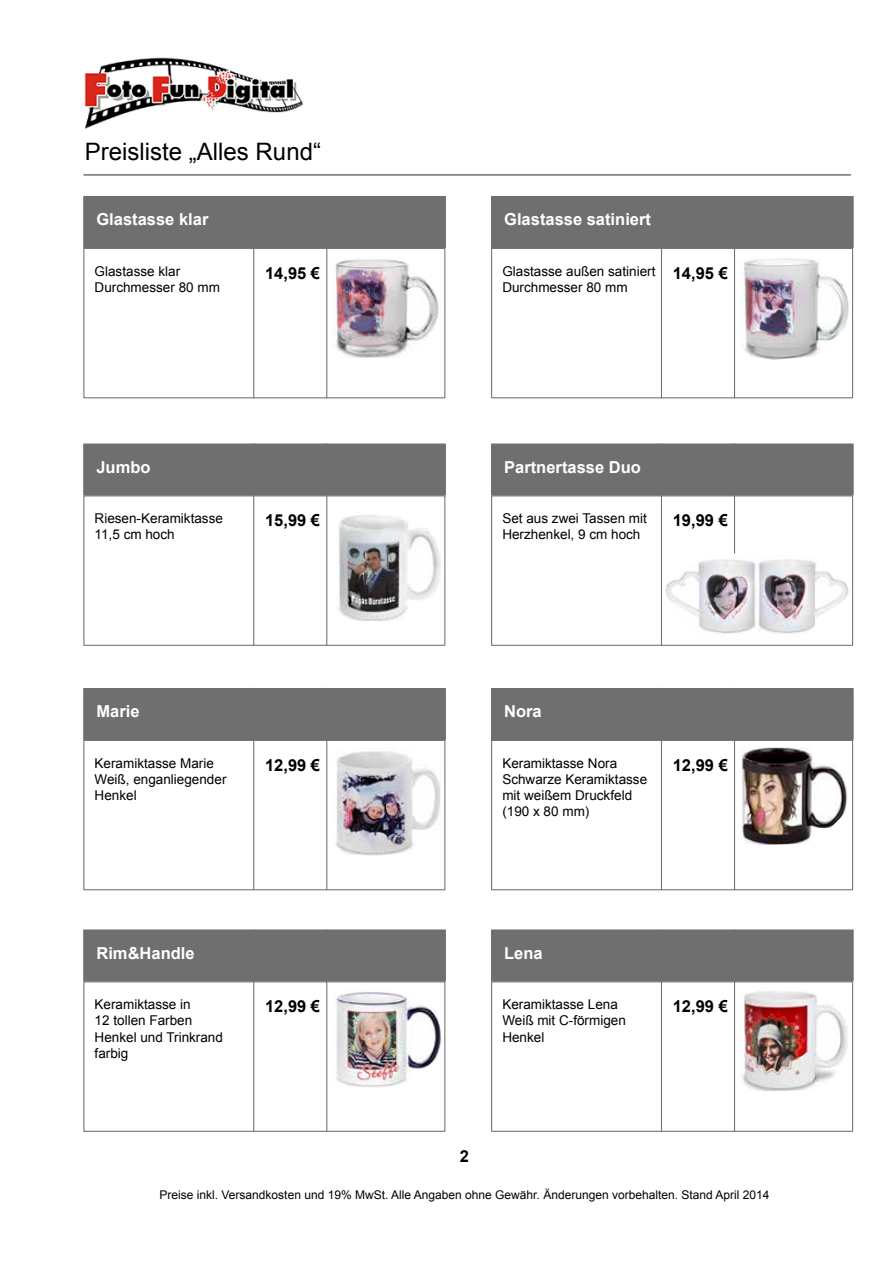
<style>
.page{position:relative;width:893px;height:1263px;background:#fff}
.page>*{position:absolute;margin:0;border:0;box-sizing:border-box;transform-origin:0 0}
.t1{font:24px "Arial";color:#000}
.t2{font:700 16.5px "Arial";color:#fff}
.t3{font:700 16.5px "Arial";color:#000}
.t4{font:13.5px/16.2px "Arial";color:#000}
.t5{font:12px "Arial";color:#000}
</style>
<div class="page">
<img style="left:334px;top:259px;width:105px;height:99px">
<img style="left:741px;top:258px;width:108px;height:102px">
<img style="left:338px;top:514px;width:103px;height:107px">
<img style="left:665px;top:559px;width:184px;height:75px">
<img style="left:335px;top:751px;width:106px;height:105px">
<img style="left:741px;top:747px;width:107px;height:98px">
<img style="left:334px;top:992px;width:107px;height:96px">
<img style="left:742px;top:991px;width:106px;height:100px">
<div style="left:83px;top:196px;width:363px;height:52px;background:#706f6f"></div>
<div style="left:83px;top:248px;width:362px;height:150px;border:1px solid #706f6f"></div>
<hr style="left:326px;top:196px;width:1px;height:202px;background:#706f6f">
<hr style="left:253px;top:196px;width:1px;height:202px;background:#706f6f">
<div style="left:491px;top:196px;width:362px;height:52px;background:#706f6f"></div>
<div style="left:491px;top:248px;width:362px;height:150px;border:1px solid #706f6f"></div>
<hr style="left:734px;top:196px;width:1px;height:202px;background:#706f6f">
<hr style="left:661px;top:196px;width:1px;height:202px;background:#706f6f">
<div style="left:83px;top:444px;width:363px;height:52px;background:#706f6f"></div>
<div style="left:83px;top:495px;width:362px;height:151px;border:1px solid #706f6f"></div>
<hr style="left:326px;top:443px;width:1px;height:203px;background:#706f6f">
<hr style="left:253px;top:443px;width:1px;height:203px;background:#706f6f">
<div style="left:491px;top:444px;width:362px;height:52px;background:#706f6f"></div>
<div style="left:491px;top:495px;width:362px;height:151px;border:1px solid #706f6f"></div>
<hr style="left:734px;top:443px;width:1px;height:111px;background:#706f6f">
<hr style="left:661px;top:443px;width:1px;height:203px;background:#706f6f">
<div style="left:83px;top:688px;width:363px;height:52px;background:#706f6f"></div>
<div style="left:83px;top:740px;width:362px;height:150px;border:1px solid #706f6f"></div>
<hr style="left:326px;top:688px;width:1px;height:202px;background:#706f6f">
<hr style="left:253px;top:688px;width:1px;height:202px;background:#706f6f">
<div style="left:491px;top:688px;width:362px;height:52px;background:#706f6f"></div>
<div style="left:491px;top:740px;width:362px;height:150px;border:1px solid #706f6f"></div>
<hr style="left:734px;top:688px;width:1px;height:202px;background:#706f6f">
<hr style="left:661px;top:688px;width:1px;height:202px;background:#706f6f">
<div style="left:83px;top:929px;width:363px;height:53px;background:#706f6f;border:1px solid #706f6f"></div>
<div style="left:83px;top:981px;width:362px;height:151px;border:1px solid #706f6f"></div>
<hr style="left:326px;top:929px;width:1px;height:203px;background:#706f6f">
<hr style="left:253px;top:929px;width:1px;height:203px;background:#706f6f">
<div style="left:491px;top:929px;width:362px;height:53px;background:#706f6f;border:1px solid #706f6f"></div>
<div style="left:491px;top:981px;width:362px;height:151px;border:1px solid #706f6f"></div>
<hr style="left:734px;top:929px;width:1px;height:203px;background:#706f6f">
<hr style="left:661px;top:929px;width:1px;height:203px;background:#706f6f">
<img style="left:84px;top:57px;width:218px;height:72px">
<hr style="left:83px;top:174px;width:768px;height:2px;background:#706f6f">
<h1 class="t1" style="left:85px;top:136px;width:238px">Preisliste „Alles Rund“</h1>
<p class="t2" style="left:96px;top:208px;width:113px">Glastasse klar</p>
<p class="t4" style="left:95px;top:263px;width:127px">Glastasse klar<br>Durchmesser 80 mm</p>
<p class="t2" style="left:504px;top:208px;width:148px">Glastasse satiniert</p>
<p class="t3" style="left:265px;top:262px;width:57px">14,95 €</p>
<p class="t4" style="left:502px;top:263px;width:155px">Glastasse außen satiniert<br>Durchmesser 80 mm</p>
<p class="t3" style="left:672px;top:262px;width:57px">14,95 €</p>
<p class="t2" style="left:96px;top:456px;width:56px">Jumbo</p>
<p class="t4" style="left:95px;top:511px;width:130px">Riesen-Keramiktasse<br>11,5 cm hoch</p>
<p class="t2" style="left:504px;top:456px;width:138px">Partnertasse Duo</p>
<p class="t3" style="left:265px;top:509px;width:57px">15,99 €</p>
<p class="t4" style="left:502px;top:511px;width:146px">Set aus zwei Tassen mit<br>Herzhenkel, 9 cm hoch</p>
<p class="t3" style="left:672px;top:509px;width:57px">19,99 €</p>
<p class="t2" style="left:96px;top:700px;width:45px">Marie</p>
<p class="t4" style="left:95px;top:755px;width:133px">Keramiktasse Marie<br>Weiß, enganliegender<br>Henkel</p>
<p class="t2" style="left:504px;top:700px;width:39px">Nora</p>
<p class="t3" style="left:265px;top:754px;width:57px">12,99 €</p>
<p class="t4" style="left:502px;top:755px;width:146px">Keramiktasse Nora<br>Schwarze Keramiktasse mit weißem Druckfeld (190 x 80 mm)</p>
<p class="t3" style="left:672px;top:754px;width:57px">12,99 €</p>
<p class="t2" style="left:96px;top:942px;width:100px">Rim&amp;Handle</p>
<p class="t4" style="left:95px;top:997px;width:130px">Keramiktasse in<br>12 tollen Farben<br>Henkel und Trinkrand farbig</p>
<p class="t2" style="left:504px;top:942px;width:40px">Lena</p>
<p class="t3" style="left:265px;top:995px;width:57px">12,99 €</p>
<p class="t4" style="left:502px;top:997px;width:125px">Keramiktasse Lena<br>Weiß mit C-förmigen<br>Henkel</p>
<p class="t3" style="left:672px;top:995px;width:57px">12,99 €</p>
<p class="t3" style="left:460px;top:1146px;width:11px">2</p>
<p class="t5" style="left:159px;top:1187px;width:611px">Preise inkl. Versandkosten und 19% MwSt. Alle Angaben ohne Gewähr. Änderungen vorbehalten. Stand April 2014</p>
</div>
